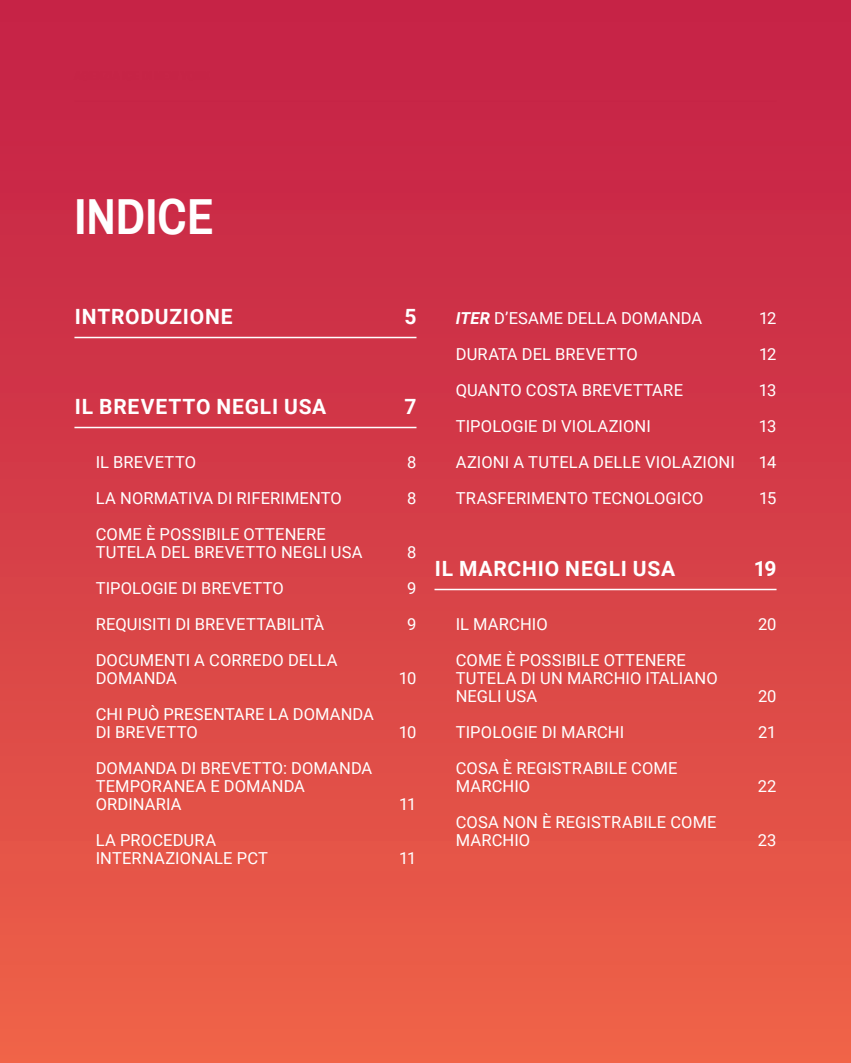
<style>
.page{position:relative;width:851px;height:1063px;background:#fff}
.page>*{position:absolute;margin:0;border:0;box-sizing:border-box;transform-origin:0 0}
.TOC_-_Indice{font:700 49.5px "Archivo Narrow";letter-spacing:.01em;color:#fff}
.t1{font:700 21px "Roboto";letter-spacing:.04em;color:#fff}
.t2{font:16.5px/18px "Roboto";letter-spacing:.005em;color:#fff}
.s1{font-weight:700;font-style:italic}
</style>
<div class="page">
<div style="left:0;top:0;width:850px;height:1063px;background:linear-gradient(to bottom,#c21e47,#ed6148)"></div>
<hr style="left:74px;top:337px;width:342px;height:1px;background:#fff">
<hr style="left:74px;top:427px;width:342px;height:1px;background:#fff">
<hr style="left:434px;top:589px;width:342px;height:1px;background:#fff">
<hr style="left:74px;top:101px;width:702px;height:1px;background:#c62446">
<p class="TOC_-_Indice" style="left:75px;top:182px;width:141px">INDICE</p>
<p class="t1" style="left:75px;top:302px;width:159px">INTRODUZIONE</p>
<p class="t1" style="left:404px;top:302px;width:14px">5</p>
<p class="t1" style="left:75px;top:392px;width:253px">IL BREVETTO NEGLI USA</p>
<p class="t1" style="left:404px;top:392px;width:14px">7</p>
<p class="t2" style="left:96px;top:453px;width:102px">IL BREVETTO</p>
<p class="t2" style="left:407px;top:453px;width:11px">8</p>
<p class="t2" style="left:96px;top:489px;width:248px">LA NORMATIVA DI RIFERIMENTO</p>
<p class="t2" style="left:407px;top:489px;width:11px">8</p>
<p class="t2" style="left:96px;top:525px;width:268px">COME È POSSIBILE OTTENERE<br>TUTELA DEL BREVETTO NEGLI USA</p>
<p class="t2" style="left:407px;top:543px;width:11px">8</p>
<p class="t2" style="left:96px;top:579px;width:190px">TIPOLOGIE DI BREVETTO</p>
<p class="t2" style="left:407px;top:579px;width:11px">9</p>
<p class="t2" style="left:96px;top:615px;width:230px">REQUISITI DI BREVETTABILITÀ</p>
<p class="t2" style="left:407px;top:615px;width:11px">9</p>
<p class="t2" style="left:96px;top:651px;width:243px">DOCUMENTI A CORREDO DELLA<br>DOMANDA</p>
<p class="t2" style="left:398px;top:669px;width:19px">10</p>
<p class="t2" style="left:96px;top:705px;width:279px">CHI PUÒ PRESENTARE LA DOMANDA<br>DI BREVETTO</p>
<p class="t2" style="left:96px;top:759px;width:278px">DOMANDA DI BREVETTO: DOMANDA<br>TEMPORANEA E DOMANDA<br>ORDINARIA</p>
<p class="t2" style="left:96px;top:831px;width:174px">LA PROCEDURA<br>INTERNAZIONALE PCT</p>
<p class="t2" style="left:398px;top:723px;width:19px">10</p>
<p class="t2" style="left:399px;top:795px;width:19px">11</p>
<p class="t2" style="left:399px;top:849px;width:19px">11</p>
<p class="t2" style="left:455px;top:309px;width:248px"><span class="s1">ITER</span> D’ESAME DELLA DOMANDA</p>
<p class="t2" style="left:758px;top:309px;width:19px">12</p>
<p class="t2" style="left:455px;top:345px;width:184px">DURATA DEL BREVETTO</p>
<p class="t2" style="left:758px;top:345px;width:19px">12</p>
<p class="t2" style="left:455px;top:381px;width:229px">QUANTO COSTA BREVETTARE</p>
<p class="t2" style="left:758px;top:381px;width:19px">13</p>
<p class="t2" style="left:455px;top:417px;width:196px">TIPOLOGIE DI VIOLAZIONI</p>
<p class="t2" style="left:758px;top:417px;width:19px">13</p>
<p class="t2" style="left:455px;top:453px;width:280px">AZIONI A TUTELA DELLE VIOLAZIONI</p>
<p class="t2" style="left:758px;top:453px;width:19px">14</p>
<p class="t2" style="left:455px;top:489px;width:249px">TRASFERIMENTO TECNOLOGICO</p>
<p class="t2" style="left:759px;top:489px;width:19px">15</p>
<p class="t1" style="left:435px;top:554px;width:242px">IL MARCHIO NEGLI USA</p>
<p class="t1" style="left:753px;top:554px;width:24px">19</p>
<p class="t2" style="left:455px;top:615px;width:93px">IL MARCHIO</p>
<p class="t2" style="left:758px;top:615px;width:20px">20</p>
<p class="t2" style="left:455px;top:651px;width:263px">COME È POSSIBILE OTTENERE<br>TUTELA DI UN MARCHIO ITALIANO<br>NEGLI USA</p>
<p class="t2" style="left:758px;top:687px;width:20px">20</p>
<p class="t2" style="left:455px;top:723px;width:170px">TIPOLOGIE DI MARCHI</p>
<p class="t2" style="left:758px;top:723px;width:20px">21</p>
<p class="t2" style="left:455px;top:759px;width:223px">COSA È REGISTRABILE COME<br>MARCHIO</p>
<p class="t2" style="left:757px;top:777px;width:20px">22</p>
<p class="t2" style="left:455px;top:813px;width:262px">COSA NON È REGISTRABILE COME<br>MARCHIO</p>
<p class="t2" style="left:757px;top:831px;width:20px">23</p>
</div>
